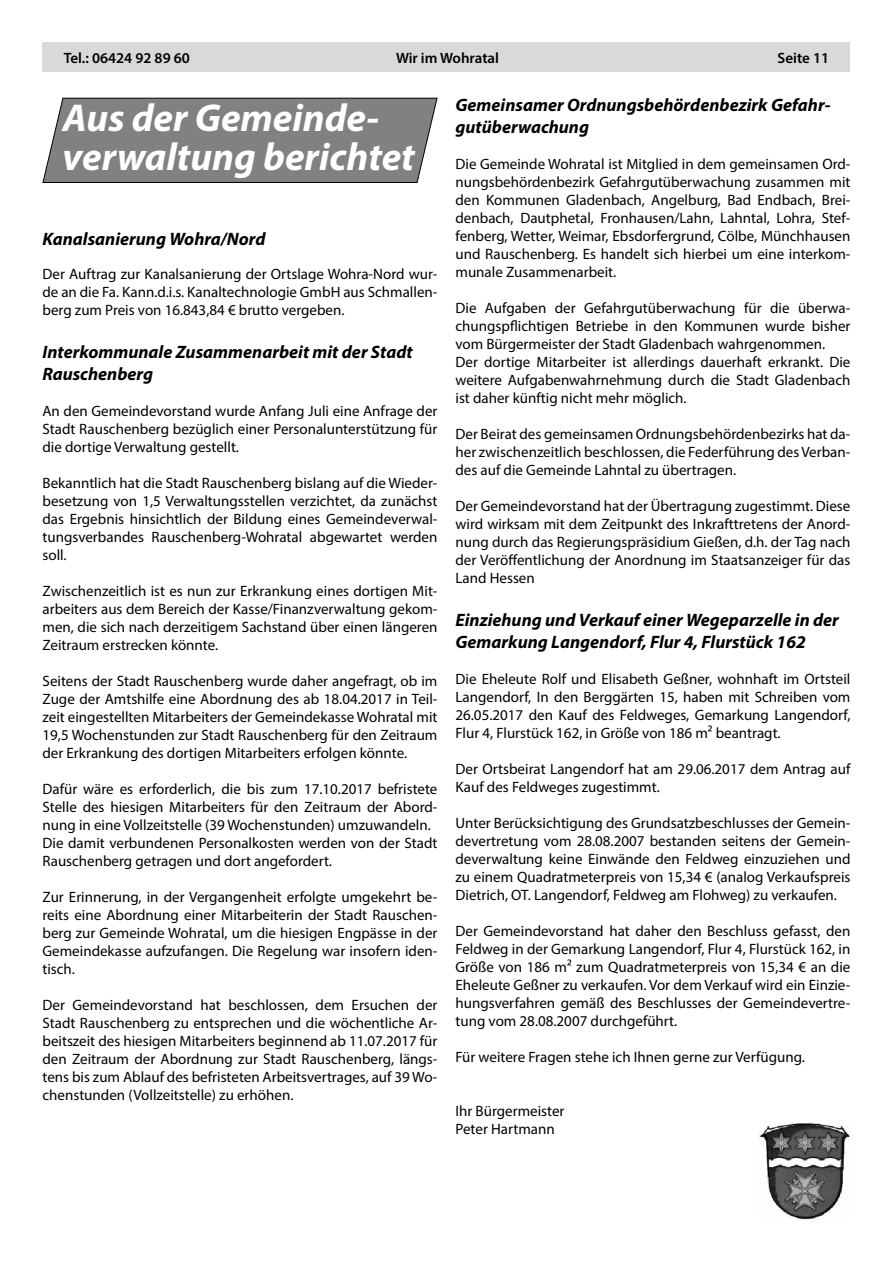
<style>
.page{position:relative;width:893px;height:1263px;background:#fff}
.page>*{position:absolute;margin:0;border:0;box-sizing:border-box;transform-origin:0 0}
.t1{font:italic 700 39px/39px "Myriad Pro";color:#fff}
.t2{font:italic 700 18px/21.6px "Myriad Pro";color:#000}
.t3{font:15px/18px "Myriad Pro";color:#000;text-align:justify}
.t4{font:600 15px "Myriad Pro";color:#000}
</style>
<div class="page">
<div style="left:43px;top:43px;width:807px;height:29px;background:#d8d9d9"></div>
<svg style="left:42px;top:97px;width:396px;height:86px;background:#858585"></svg>
<img style="left:759px;top:1123px;width:91px;height:97px">
<p class="t4" style="left:64px;top:48px;width:128px">Tel.: 06424 92 89 60</p>
<p class="t4" style="left:396px;top:48px;width:105px">Wir im Wohratal</p>
<p class="t4" style="left:778px;top:48px;width:53px">Seite 11</p>
<p class="t2" style="left:455px;top:94px;width:376px">Gemeinsamer Ordnungsbehördenbezirk Gefahr&shy;gutüberwachung</p>
<p class="t3" style="left:455px;top:155px;width:396px">Die Gemeinde Wohratal ist Mitglied in dem gemeinsamen Ord&shy;nungsbehördenbezirk Gefahrgutüberwachung zusammen mit den Kommunen Gladenbach, Angelburg, Bad Endbach, Brei&shy;denbach, Dautphetal, Fronhausen/Lahn, Lahntal, Lohra, Stef&shy;fenberg, Wetter, Weimar, Ebsdorfergrund, Cölbe, Münchhausen und Rauschenberg. Es handelt sich hierbei um eine interkom&shy;munale Zusammenarbeit.</p>
<p class="t3" style="left:455px;top:299px;width:396px;text-align:left">Die Aufgaben der Gefahrgutüberwachung für die überwa&shy;chungspflichtigen Betriebe in den Kommunen wurde bisher vom Bürgermeister der Stadt Gladenbach wahrgenommen.<br>Der dortige Mitarbeiter ist allerdings dauerhaft erkrankt. Die weitere Aufgabenwahrnehmung durch die Stadt Gladenbach ist daher künftig nicht mehr möglich.</p>
<p class="t3" style="left:455px;top:425px;width:396px">Der Beirat des gemeinsamen Ordnungsbehördenbezirks hat da&shy;her zwischenzeitlich beschlossen, die Federführung des Verban&shy;des auf die Gemeinde Lahntal zu übertragen.</p>
<p class="t3" style="left:455px;top:497px;width:396px">Der Gemeindevorstand hat der Übertragung zugestimmt. Diese wird wirksam mit dem Zeitpunkt des Inkrafttretens der Anord&shy;nung durch das Regierungspräsidium Gießen, d.h. der Tag nach der Veröffentlichung der Anordnung im Staatsanzeiger für das Land Hessen</p>
<p class="t2" style="left:455px;top:609px;width:385px">Einziehung und Verkauf einer Wegeparzelle in der<br>Gemarkung Langendorf, Flur 4, Flurstück 162</p>
<p class="t3" style="left:455px;top:669px;width:396px">Die Eheleute Rolf und Elisabeth Geßner, wohnhaft im Ortsteil Langendorf, In den Berggärten 15, haben mit Schreiben vom 26.05.2017 den Kauf des Feldweges, Gemarkung Langendorf, Flur 4, Flurstück 162, in Größe von 186 m² beantragt.</p>
<p class="t3" style="left:455px;top:759px;width:396px">Der Ortsbeirat Langendorf hat am 29.06.2017 dem Antrag auf<br>Kauf des Feldweges zugestimmt.</p>
<p class="t3" style="left:455px;top:813px;width:396px">Unter Berücksichtigung des Grundsatzbeschlusses der Gemein&shy;devertretung vom 28.08.2007 bestanden seitens der Gemein&shy;deverwaltung keine Einwände den Feldweg einzuziehen und zu einem Quadratmeterpreis von 15,34 € (analog Verkaufspreis Dietrich, OT. Langendorf, Feldweg am Flohweg) zu verkaufen.</p>
<p class="t3" style="left:455px;top:921px;width:396px">Der Gemeindevorstand hat daher den Beschluss gefasst, den Feldweg in der Gemarkung Langendorf, Flur 4, Flurstück 162, in Größe von 186 m² zum Quadratmeterpreis von 15,34 € an die Eheleute Geßner zu verkaufen. Vor dem Verkauf wird ein Einzie&shy;hungsverfahren gemäß des Beschlusses der Gemeindevertre&shy;tung vom 28.08.2007 durchgeführt.</p>
<p class="t3" style="left:455px;top:1047px;width:351px">Für weitere Fragen stehe ich Ihnen gerne zur Verfügung.</p>
<h1 class="t1" style="left:63px;top:97px;width:354px">Aus der Gemeinde&shy;verwaltung berichtet</h1>
<p class="t2" style="left:43px;top:227px;width:225px">Kanalsanierung Wohra/Nord</p>
<p class="t3" style="left:43px;top:264px;width:396px">Der Auftrag zur Kanalsanierung der Ortslage Wohra-Nord wur&shy;de an die Fa. Kann.d.i.s. Kanaltechnologie GmbH aus Schmallen&shy;berg zum Preis von 16.843,84 € brutto vergeben.</p>
<p class="t2" style="left:43px;top:340px;width:372px">Interkommunale Zusammenarbeit mit der Stadt<br>Rauschenberg</p>
<p class="t3" style="left:43px;top:401px;width:396px">An den Gemeindevorstand wurde Anfang Juli eine Anfrage der Stadt Rauschenberg bezüglich einer Personalunterstützung für die dortige Verwaltung gestellt.</p>
<p class="t3" style="left:43px;top:473px;width:396px">Bekanntlich hat die Stadt Rauschenberg bislang auf die Wieder&shy;besetzung von 1,5 Verwaltungsstellen verzichtet, da zunächst das Ergebnis hinsichtlich der Bildung eines Gemeindeverwal&shy;tungsverbandes Rauschenberg-Wohratal abgewartet werden soll.</p>
<p class="t3" style="left:43px;top:581px;width:396px">Zwischenzeitlich ist es nun zur Erkrankung eines dortigen Mit&shy;arbeiters aus dem Bereich der Kasse/Finanzverwaltung gekom&shy;men, die sich nach derzeitigem Sachstand über einen längeren Zeitraum erstrecken könnte.</p>
<p class="t3" style="left:43px;top:671px;width:396px">Seitens der Stadt Rauschenberg wurde daher angefragt, ob im Zuge der Amtshilfe eine Abordnung des ab 18.04.2017 in Teil&shy;zeit eingestellten Mitarbeiters der Gemeindekasse Wohratal mit 19,5 Wochenstunden zur Stadt Rauschenberg für den Zeitraum der Erkrankung des dortigen Mitarbeiters erfolgen könnte.</p>
<p class="t3" style="left:43px;top:779px;width:396px;text-align:left">Dafür wäre es erforderlich, die bis zum 17.10.2017 befristete Stelle des hiesigen Mitarbeiters für den Zeitraum der Abord&shy;nung in eine Vollzeitstelle (39 Wochenstunden) umzuwandeln.<br>Die damit verbundenen Personalkosten werden von der Stadt Rauschenberg getragen und dort angefordert.</p>
<p class="t3" style="left:43px;top:887px;width:396px">Zur Erinnerung, in der Vergangenheit erfolgte umgekehrt be&shy;reits eine Abordnung einer Mitarbeiterin der Stadt Rauschen&shy;berg zur Gemeinde Wohratal, um die hiesigen Engpässe in der Gemeindekasse aufzufangen. Die Regelung war insofern iden&shy;tisch.</p>
<p class="t3" style="left:43px;top:995px;width:396px">Der Gemeindevorstand hat beschlossen, dem Ersuchen der Stadt Rauschenberg zu entsprechen und die wöchentliche Ar&shy;beitszeit des hiesigen Mitarbeiters beginnend ab 11.07.2017 für den Zeitraum der Abordnung zur Stadt Rauschenberg, längs&shy;tens bis zum Ablauf des befristeten Arbeitsvertrages, auf 39 Wo&shy;chenstunden (Vollzeitstelle) zu erhöhen.</p>
<p class="t3" style="left:455px;top:1101px;width:110px">Ihr Bürgermeister<br>Peter Hartmann</p>
</div>
